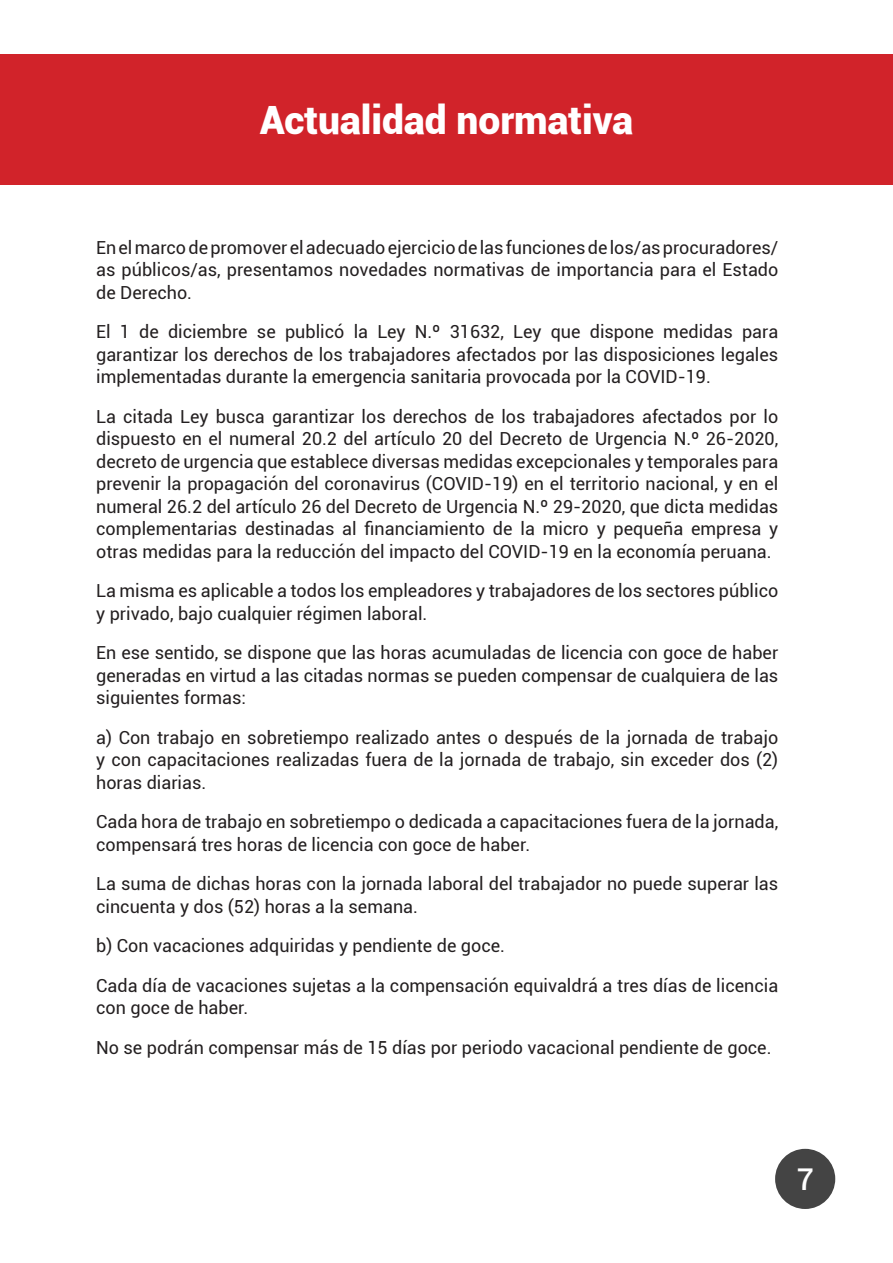
<style>
.page{position:relative;width:893px;height:1263px;background:#fff}
.page>*{position:absolute;margin:0;border:0;box-sizing:border-box;transform-origin:0 0}
.Título{font:900 39px "Roboto";color:#fff}
.t1{font:500 30px "Roboto";color:#fff}
.Párrafo{font:18px/22.5px "Roboto";color:#231f20;text-align:justify}
</style>
<div class="page">
<div style="left:775px;top:1149px;width:60px;height:60px;background:#444;border-radius:50%"></div>
<div style="left:0;top:54px;width:893px;height:131px;background:#d1232a"></div>
<p class="Título" style="left:260px;top:92px;width:375px">Actualidad normativa</p>
<p class="Párrafo" style="left:96px;top:235px;width:684px">En el marco de promover el adecuado ejercicio de las funciones de los/as procuradores/ as públicos/as, presentamos novedades normativas de importancia para el Estado de Derecho.</p>
<p class="Párrafo" style="left:96px;top:320px;width:684px">El 1 de diciembre se publicó la Ley N.º 31632, Ley que dispone medidas para garantizar los derechos de los trabajadores afectados por las disposiciones legales implementadas durante la emergencia sanitaria provocada por la COVID-19.</p>
<p class="Párrafo" style="left:96px;top:404px;width:684px">La citada Ley busca garantizar los derechos de los trabajadores afectados por lo dispuesto en el numeral 20.2 del artículo 20 del Decreto de Urgencia N.º 26-2020, decreto de urgencia que establece diversas medidas excepcionales y temporales para prevenir la propagación del coronavirus (COVID-19) en el territorio nacional, y en el numeral 26.2 del artículo 26 del Decreto de Urgencia N.º 29-2020, que dicta medidas complementarias destinadas al financiamiento de la micro y pequeña empresa y otras medidas para la reducción del impacto del COVID-19 en la economía peruana.</p>
<p class="Párrafo" style="left:96px;top:579px;width:684px">La misma es aplicable a todos los empleadores y trabajadores de los sectores público y privado, bajo cualquier régimen laboral.</p>
<p class="Párrafo" style="left:96px;top:641px;width:684px">En ese sentido, se dispone que las horas acumuladas de licencia con goce de haber generadas en virtud a las citadas normas se pueden compensar de cualquiera de las siguientes formas:</p>
<p class="Párrafo" style="left:96px;top:725px;width:684px">a) Con trabajo en sobretiempo realizado antes o después de la jornada de trabajo y con capacitaciones realizadas fuera de la jornada de trabajo, sin exceder dos (2) horas diarias.</p>
<p class="Párrafo" style="left:96px;top:810px;width:684px">Cada hora de trabajo en sobretiempo o dedicada a capacitaciones fuera de la jornada, compensará tres horas de licencia con goce de haber.</p>
<p class="Párrafo" style="left:96px;top:872px;width:684px">La suma de dichas horas con la jornada laboral del trabajador no puede superar las cincuenta y dos (52) horas a la semana.</p>
<p class="Párrafo" style="left:96px;top:934px;width:410px">b) Con vacaciones adquiridas y pendiente de goce.</p>
<p class="Párrafo" style="left:96px;top:973px;width:684px">Cada día de vacaciones sujetas a la compensación equivaldrá a tres días de licencia con goce de haber.</p>
<p class="Párrafo" style="left:96px;top:1036px;width:677px">No se podrán compensar más de 15 días por periodo vacacional pendiente de goce.</p>
<p class="t1" style="left:797px;top:1158px;width:19px">7</p>
</div>
